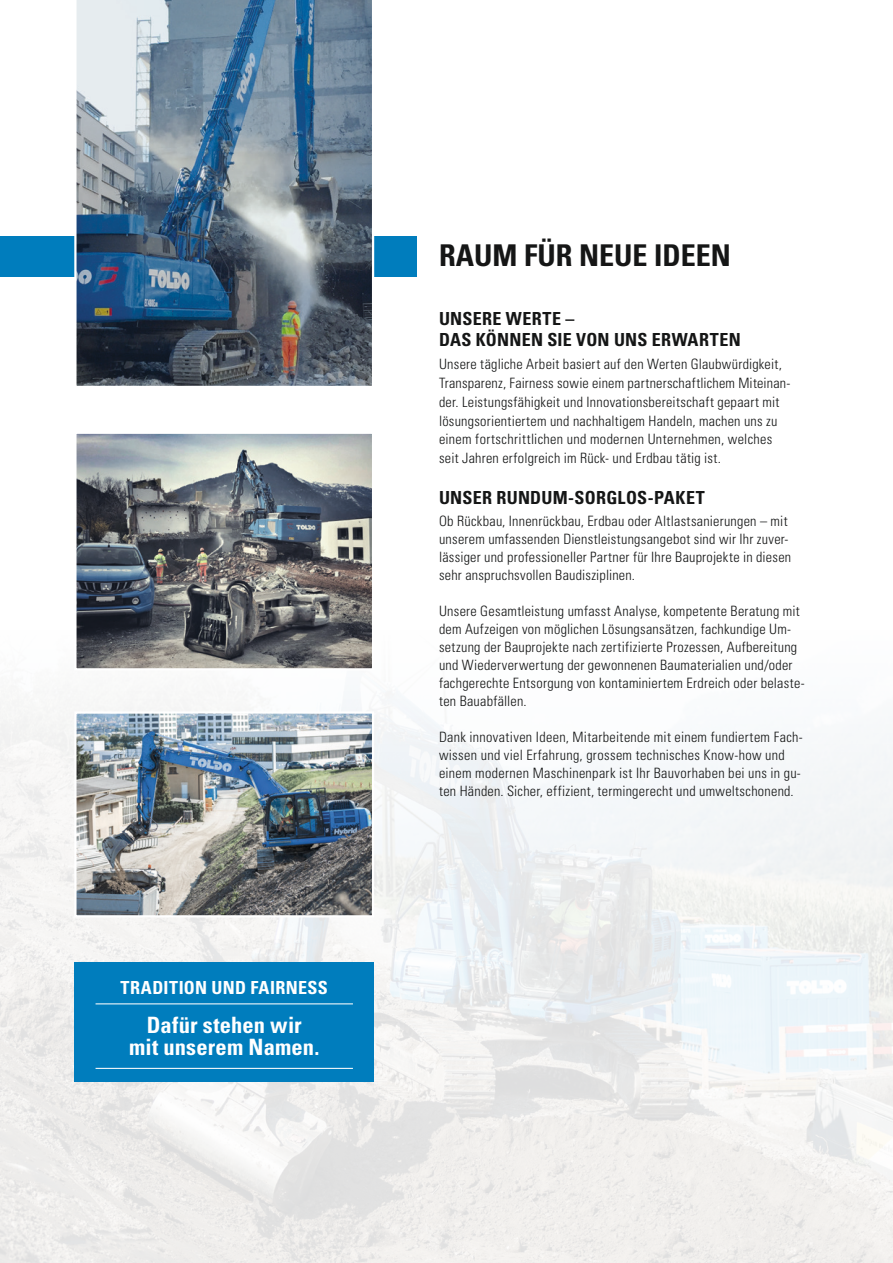
<style>
.page{position:relative;width:893px;height:1263px;background:#fff}
.page>*{position:absolute;margin:0;border:0;box-sizing:border-box;transform-origin:0 0}
.t1{font:700 condensed 30px "Univers";color:#151616}
.t2{font:700 condensed 22.5px/22.5px "Univers";letter-spacing:.005em;color:#fff;text-align:center}
.t3{font:700 condensed 18px/21.5px "Univers";letter-spacing:.015em;color:#151616}
.t4{font:700 condensed 18px "Univers";letter-spacing:.02em;color:#fff}
.t5{font:300 condensed 14.25px/18px "Univers";letter-spacing:.02em;color:#151616}
</style>
<div class="page">
<img style="left:0;top:699px;width:893px;height:564px">
<div style="left:0;top:236px;width:417px;height:41px;background:#007dbd"></div>
<img style="left:77px;top:435px;width:294px;height:232px">
<div style="left:74px;top:432px;width:300px;height:238px;border:2px solid #fff"></div>
<img style="left:74px;top:0;width:300px;height:386px">
<img style="left:77px;top:714px;width:294px;height:200px">
<div style="left:74px;top:711px;width:300px;height:206px;border:2px solid #fff"></div>
<div style="left:74px;top:963px;width:300px;height:119px;background:#007dbd"></div>
<hr style="left:96px;top:1003px;width:257px;height:1px;background:#fff">
<hr style="left:96px;top:1068px;width:257px;height:1px;background:#fff">
<p class="t4" style="left:121px;top:976px;width:209px">TRADITION UND FAIRNESS</p>
<h2 class="t2" style="left:129px;top:1013px;width:192px">Dafür stehen wir<br>mit unserem Namen.</h2>
<h1 class="t1" style="left:439px;top:237px;width:293px">RAUM FÜR NEUE IDEEN</h1>
<p class="t3" style="left:439px;top:307px;width:303px">UNSERE WERTE –<br>DAS KÖNNEN SIE VON UNS ERWARTEN</p>
<p class="t5" style="left:439px;top:355px;width:353px;line-height:18.8px">Unsere tägliche Arbeit basiert auf den Werten Glaubwürdigkeit, Transparenz, Fairness sowie einem partnerschaftlichem Miteinan&shy;der. Leistungsfähigkeit und Innovationsbereitschaft gepaart mit lösungsorientiertem und nachhaltigem Handeln, machen uns zu einem fortschrittlichen und modernen Unternehmen, welches seit Jahren erfolgreich im Rück- und Erdbau tätig ist.</p>
<p class="t3" style="left:439px;top:486px;width:267px">UNSER RUNDUM-SORGLOS-PAKET</p>
<p class="t5" style="left:439px;top:512px;width:354px">Ob Rückbau, Innenrückbau, Erdbau oder Altlastsanierungen – mit unserem umfassenden Dienstleistungsangebot sind wir Ihr zuver&shy;lässiger und professioneller Partner für Ihre Bauprojekte in diesen sehr anspruchsvollen Baudisziplinen.</p>
<p class="t5" style="left:439px;top:602px;width:367px">Unsere Gesamtleistung umfasst Analyse, kompetente Beratung mit dem Aufzeigen von möglichen Lösungsansätzen, fachkundige Um&shy;setzung der Bauprojekte nach zertifizierte Prozessen, Aufbereitung und Wiederverwertung der gewonnenen Baumaterialien und/oder fachgerechte Entsorgung von kontaminiertem Erdreich oder belaste&shy;ten Bauabfällen.</p>
<p class="t5" style="left:439px;top:728px;width:365px">Dank innovativen Ideen, Mitarbeitende mit einem fundiertem Fach&shy;wissen und viel Erfahrung, grossem technisches Know-how und einem modernen Maschinenpark ist Ihr Bauvorhaben bei uns in gu&shy;ten Händen. Sicher, effizient, termingerecht und umweltschonend.</p>
</div>
